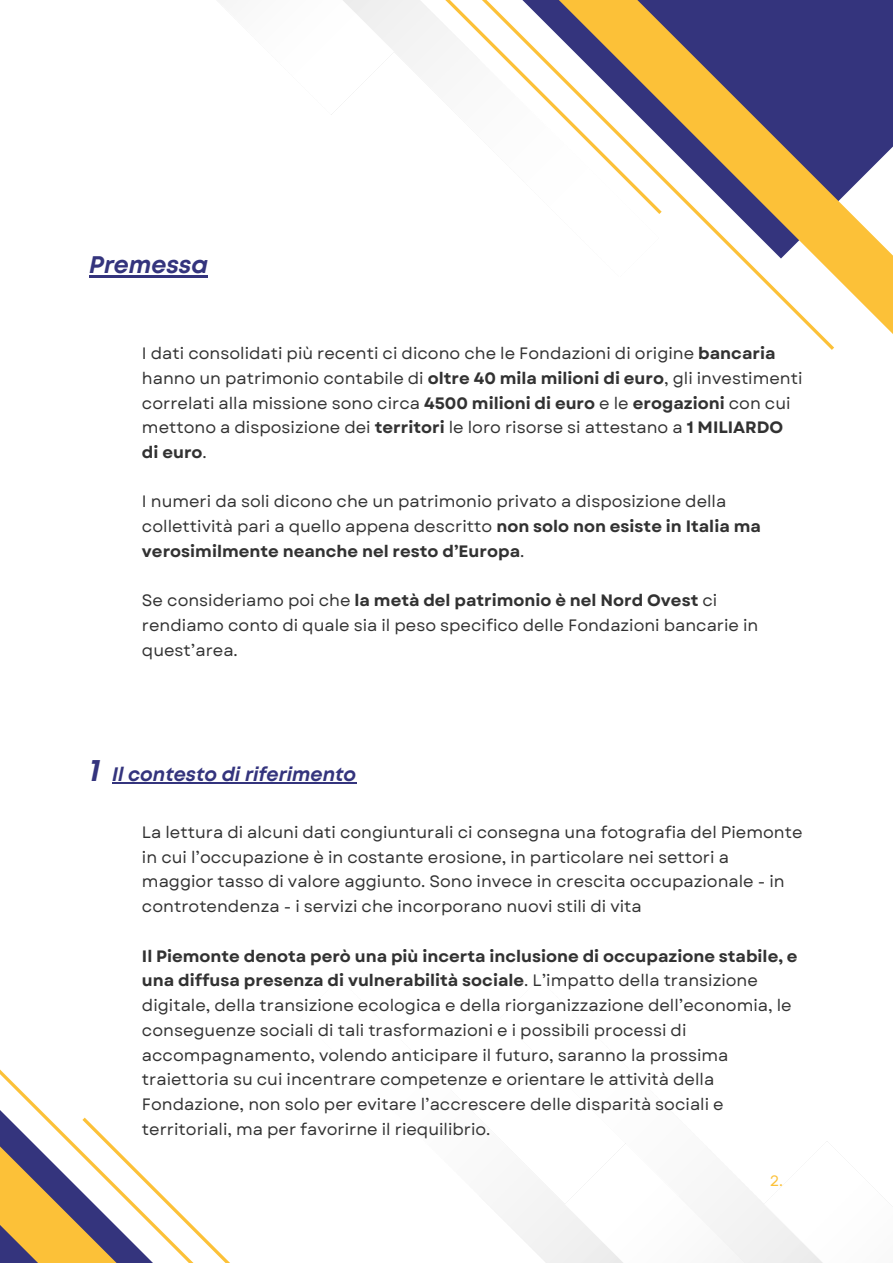
<style>
.page{position:relative;width:893px;height:1264px;background:#fff}
.page>*{position:absolute;margin:0;border:0;box-sizing:border-box;transform-origin:0 0}
.t1{font:italic 700 24px "Mont";color:#34347d}
.t2{font:italic 700 19.5px "Mont";color:#34347d}
.t3{font:16.5px/24.8px "Garet";color:#323232}
.t4{font:15px "Garet";color:#fcc138}
.s1{font-weight:700}
.s2{font-size:31.5px}
</style>
<div class="page">
<svg style="left:401px;top:0;width:491px;height:350px"></svg>
<svg style="left:0;top:1069px;width:229px;height:193px"></svg>
<hr style="left:89px;top:275px;width:119px;height:3px;background:#34347d">
<hr style="left:112px;top:782px;width:244px;height:1px;background:#34347d">
<h1 class="t1" style="left:89px;top:256px;width:120px">Premessa</h1>
<p class="t3" style="left:142px;top:341px;width:662px">I dati consolidati più recenti ci dicono che le Fondazioni di origine <span class="s1">bancaria </span>hanno un patrimonio contabile di <span class="s1">oltre 40 mila milioni di euro</span>, gli investimenti correlati alla missione sono circa <span class="s1">4500 milioni di euro</span> e le <span class="s1">erogazioni</span> con cui mettono a disposizione dei <span class="s1">territori</span> le loro risorse si attestano a <span class="s1">1 MILIARDO di euro</span>.</p>
<p class="t3" style="left:142px;top:489px;width:620px">I numeri da soli dicono che un patrimonio privato a disposizione della collettività pari a quello appena descritto <span class="s1">non solo non esiste in Italia ma verosimilmente neanche nel resto d’Europa</span>.</p>
<p class="t3" style="left:142px;top:588px;width:618px">Se consideriamo poi che <span class="s1">la metà del patrimonio è nel Nord Ovest</span> ci rendiamo conto di quale sia il peso specifico delle Fondazioni bancarie in quest’area.</p>
<p class="t2" style="left:89px;top:766px;width:268px"><span class="s2">1</span> Il contesto di riferimento</p>
<p class="t3" style="left:142px;top:820px;width:662px">La lettura di alcuni dati congiunturali ci consegna una fotografia del Piemonte in cui l’occupazione è in costante erosione, in particolare nei settori a maggior tasso di valore aggiunto. Sono invece in crescita occupazionale - in controtendenza - i servizi che incorporano nuovi stili di vita</p>
<p class="t3" style="left:142px;top:943px;width:657px"><span class="s1">Il Piemonte denota però una più incerta inclusione di occupazione stabile, e una diffusa presenza di vulnerabilità sociale</span>. L’impatto della transizione digitale, della transizione ecologica e della riorganizzazione dell’economia, le conseguenze sociali di tali trasformazioni e i possibili processi di accompagnamento, volendo anticipare il futuro, saranno la prossima traiettoria su cui incentrare competenze e orientare le attività della Fondazione, non solo per evitare l’accrescere delle disparità sociali e territoriali, ma per favorirne il riequilibrio.</p>
<p class="t4" style="left:769px;top:1169px;width:15px">2.</p>
</div>
